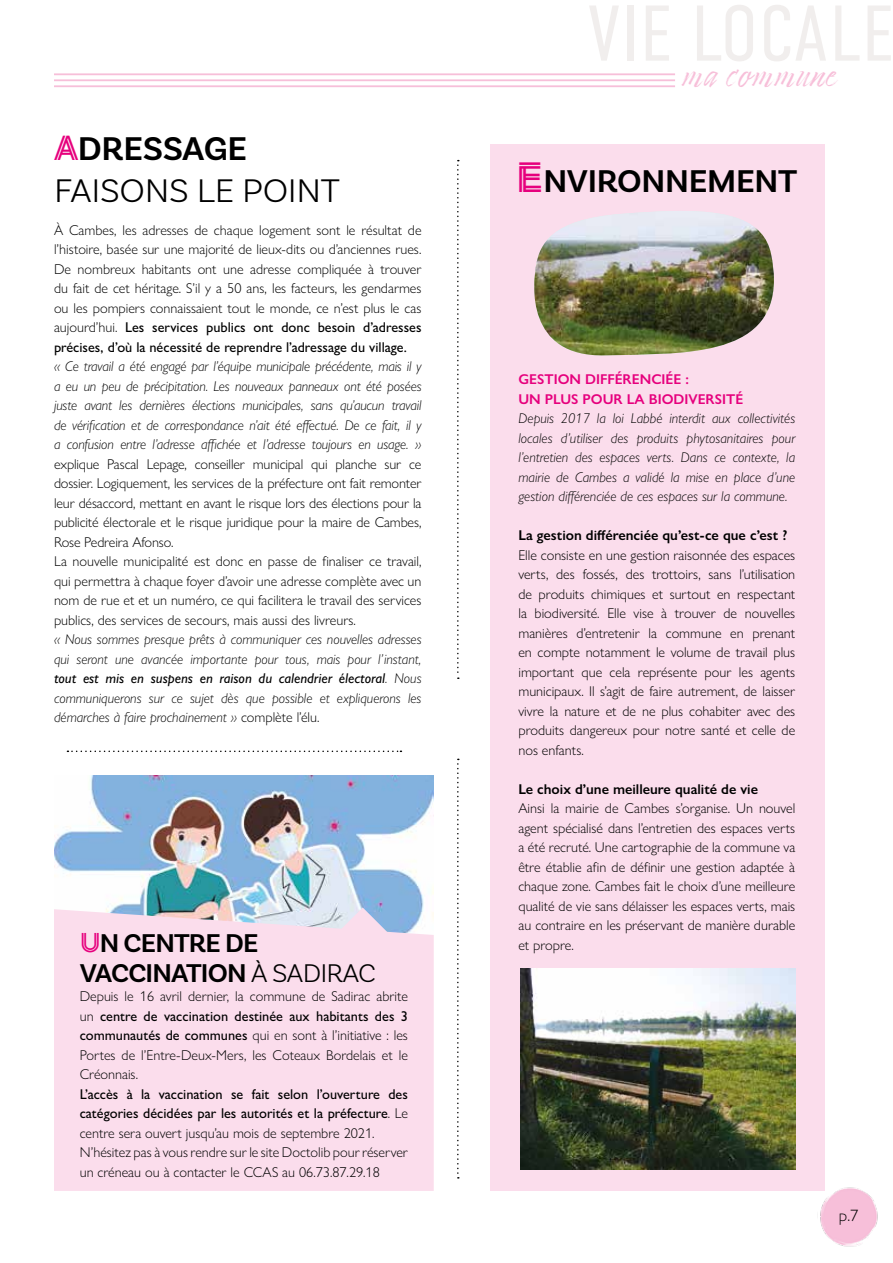
<style>
.page{position:relative;width:893px;height:1263px;background:#fff}
.page>*{position:absolute;margin:0;border:0;box-sizing:border-box;transform-origin:0 0}
.t1{font:300 34.5px/42px "Basic Sans";letter-spacing:-.01em;color:#000;scale:1.04 1}
.t2{font:600 33px "Basic Sans";letter-spacing:-.01em;color:#000;scale:1.04 1}
.t3{font:30px "Timberline";letter-spacing:.06em;color:#f7bfd9}
.t4{font:600 27px "Basic Sans";letter-spacing:-.03em;color:#000;scale:1.04 1}
.t5{font:300 16.5px "Gill Sans Nova";color:#000}
.t6{font:300 14.25px/19.5px "Gill Sans Nova";color:#000;text-align:justify}
.t7{font:italic 300 14.25px/19.5px "Gill Sans Nova";color:#000;text-align:justify}
.t8{font:600 14.25px "Gill Sans Nova";color:#000}
.t9{font:600 14.25px/19.5px "Gill Sans Nova";color:#e6007d}
.s1{font-family:"Arya Double";font-weight:400;color:#e6007d}
.s2{font-weight:600}
.s3{font-weight:500}
.s4{font-style:normal}
.s5{font-family:"Arya Double";font-weight:400;font-size:42px;color:#e6007d}
.s6{font-weight:300}
</style>
<div class="page">
<img style="left:54px;top:775px;width:380px;height:134px">
<div style="left:54px;top:909px;width:380px;height:282px;background:#fbddec"></div>
<div style="left:490px;top:145px;width:335px;height:1046px;background:#fbddec"></div>
<hr style="left:54px;top:85px;width:621px;height:2px;background:#f7bfd9">
<hr style="left:54px;top:79px;width:621px;height:2px;background:#f7bfd9">
<hr style="left:54px;top:73px;width:621px;height:2px;background:#f7bfd9">
<img style="left:820px;top:1187px;width:58px;height:60px">
<img style="left:534px;top:211px;width:240px;height:145px">
<svg style="left:336px;top:907px;width:54px;height:55px;background:#e8d8ea"></svg>
<svg style="left:457px;top:160px;width:2px;height:519px"></svg>
<svg style="left:67px;top:750px;width:334px;height:2px"></svg>
<svg style="left:457px;top:759px;width:2px;height:419px"></svg>
<img style="left:521px;top:968px;width:274px;height:202px">
<h3 class="t3" style="left:682px;top:58px;width:155px">ma commune</h3>
<h1 class="t1" style="left:54px;top:127px;width:276px"><span class="s1">A</span><span class="s2">DRESSAGE<br></span>FAISONS LE POINT</h1>
<p class="t6" style="left:54px;top:220px;width:369px">À Cambes, les adresses de chaque logement sont le résultat de l’histoire, basée sur une majorité de lieux-dits ou d’anciennes rues.<br>De nombreux habitants ont une adresse compliquée à trouver du fait de cet héritage. S’il y a 50 ans, les facteurs, les gendarmes ou les pompiers connaissaient tout le monde, ce n’est plus le cas aujourd’hui. <span class="s3">Les services publics ont donc besoin d’adresses précises, d’où la nécessité de reprendre l’adressage du village.</span></p>
<p class="t7" style="left:54px;top:356px;width:369px">« Ce travail a été engagé par l’équipe municipale précédente, mais il y a eu un peu de précipitation. Les nouveaux panneaux ont été posées juste avant les dernières élections municipales, sans qu’aucun travail de vérification et de correspondance n’ait été effectué. De ce fait, il y a confusion entre l’adresse affichée et l’adresse toujours en usage. »</p>
<p class="t6" style="left:54px;top:454px;width:369px;text-align:left">explique Pascal Lepage, conseiller municipal qui planche sur ce dossier. Logiquement, les services de la préfecture ont fait remonter leur désaccord, mettant en avant le risque lors des élections pour la publicité électorale et le risque juridique pour la maire de Cambes, Rose Pedreira Afonso.<br>La nouvelle municipalité est donc en passe de finaliser ce travail, qui permettra à chaque foyer d’avoir une adresse complète avec un nom de rue et et un numéro, ce qui facilitera le travail des services publics, des services de secours, mais aussi des livreurs.</p>
<p class="t7" style="left:54px;top:629px;width:369px">« Nous sommes presque prêts à communiquer ces nouvelles adresses qui seront une avancée importante pour tous, mais pour l’instant, <span class="s3">tout est mis en suspens en raison du calendrier électoral</span>. Nous communiquerons sur ce sujet dès que possible et expliquerons les démarches à faire prochainement » <span class="s4">complète l’élu.</span></p>
<h2 class="t2" style="left:516px;top:161px;width:272px"><span class="s5">E</span>NVIRONNEMENT</h2>
<p class="t9" style="left:518px;top:369px;width:226px">GESTION DIFFÉRENCIÉE :<br>UN PLUS POUR LA BIODIVERSITÉ</p>
<p class="t7" style="left:518px;top:408px;width:278px">Depuis 2017 la loi Labbé interdit aux collectivités locales d’utiliser des produits phytosanitaires pour l’entretien des espaces verts. Dans ce contexte, la mairie de Cambes a validé la mise en place d’une gestion différenciée de ces espaces sur la commune.</p>
<p class="t8" style="left:518px;top:526px;width:271px">La gestion différenciée qu’est-ce que c’est ?</p>
<p class="t6" style="left:518px;top:545px;width:278px">Elle consiste en une gestion raisonnée des espaces verts, des fossés, des trottoirs, sans l’utilisation de produits chimiques et surtout en respectant la biodiversité. Elle vise à trouver de nouvelles manières d’entretenir la commune en prenant en compte notamment le volume de travail plus important que cela représente pour les agents municipaux. Il s’agit de faire autrement, de laisser vivre la nature et de ne plus cohabiter avec des produits dangereux pour notre santé et celle de nos enfants.</p>
<p class="t8" style="left:518px;top:780px;width:241px">Le choix d’une meilleure qualité de vie</p>
<p class="t6" style="left:518px;top:798px;width:278px">Ainsi la mairie de Cambes s’organise. Un nouvel agent spécialisé dans l’entretien des espaces verts a été recruté. Une cartographie de la commune va être établie afin de définir une gestion adaptée à chaque zone. Cambes fait le choix d’une meilleure qualité de vie sans délaisser les espaces verts, mais au contraire en les préservant de manière durable</p>
<h3 class="t4" style="left:80px;top:927px;width:173px"><span class="s1">U</span>N CENTRE DE</h3>
<p class="t6" style="left:518px;top:935px;width:57px">et propre.</p>
<h3 class="t4" style="left:80px;top:957px;width:286px">VACCINATION <span class="s6">À SADIRAC</span></h3>
<p class="t6" style="left:80px;top:987px;width:330px">Depuis le 16 avril dernier, la commune de Sadirac abrite un <span class="s3">centre de vaccination destinée aux habitants des 3 communautés de communes</span> qui en sont à l’initiative : les Portes de l’Entre-Deux-Mers, les Coteaux Bordelais et le Créonnais.</p>
<p class="t6" style="left:80px;top:1084px;width:330px;text-align:left"><span class="s3">L’accès à la vaccination se fait selon l’ouverture des catégories décidées par les autorités et la préfecture</span>. Le centre sera ouvert jusqu’au mois de septembre 2021.<br>N’hésitez pas à vous rendre sur le site Doctolib pour réserver un créneau ou à contacter le CCAS au 06.73.87.29.18</p>
<p class="t5" style="left:839px;top:1205px;width:21px">p.7</p>
</div>
